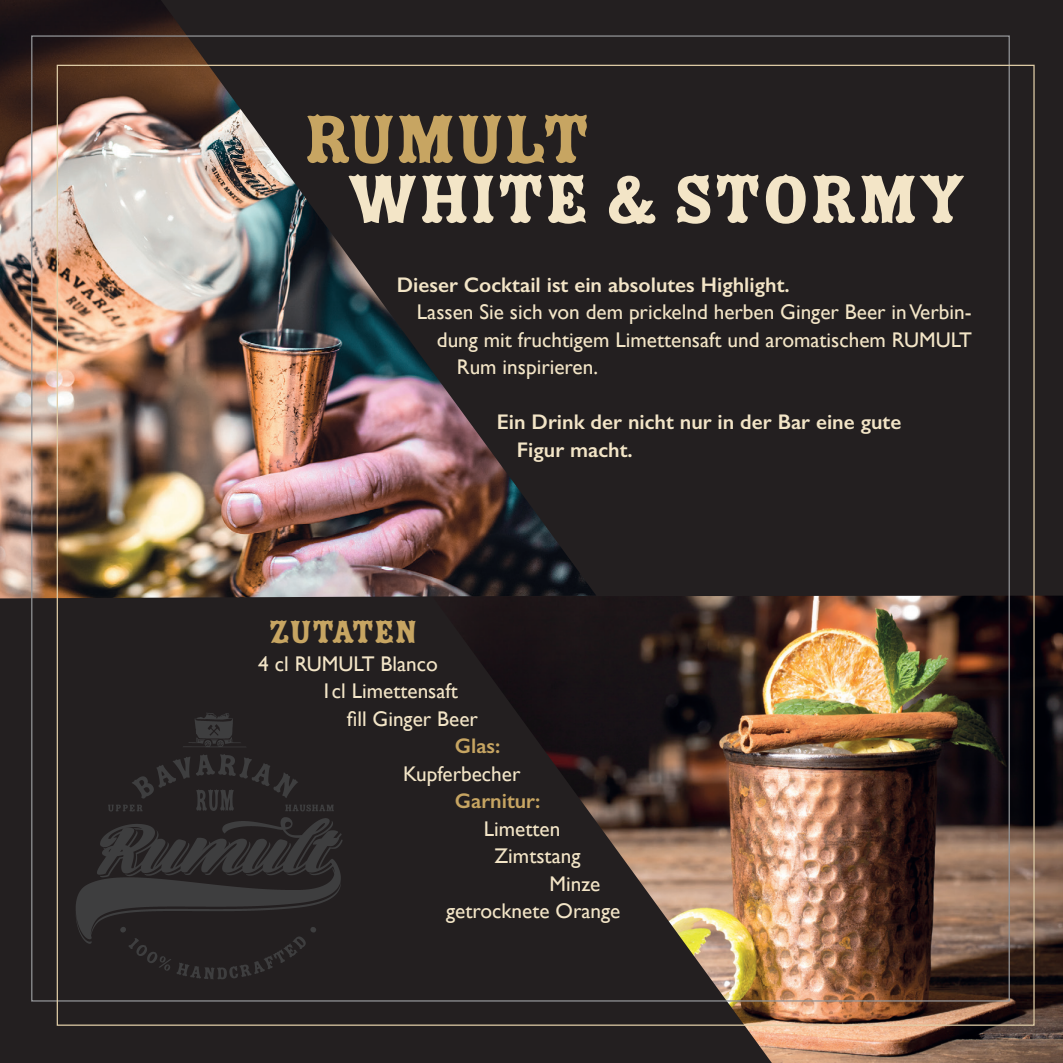
<style>
.page{position:relative;width:1063px;height:1063px;background:#231f20}
.page>*{position:absolute;margin:0;border:0;box-sizing:border-box;transform-origin:0 0}
.t1{font:75px "Zebrawood Fill";color:#f3e5c7}
.t2{font:75px "Zebrawood Fill";color:#c7a562}
.t3{font:35px "Zebrawood Fill";letter-spacing:-.015em;color:#c7a562}
.t4{font:21.25px "Gill Sans";color:#f3e5c7}
.t5{font:600 21.25px/27.5px "Gill Sans";color:#f3e5c7}
.t6{font:600 21.25px "Gill Sans";color:#c7a562}
</style>
<div class="page">
<img style="left:463px;top:596px;width:600px;height:467px">
<img style="left:0;top:0;width:596px;height:598px">
<img style="left:76px;top:713px;width:267px;height:266px">
<h1 class="t2" style="left:304px;top:100px;width:287px">RUMULT</h1>
<h1 class="t1" style="left:346px;top:160px;width:622px">WHITE &amp; STORMY</h1>
<p class="t5" style="left:397px;top:271px;width:394px">Dieser Cocktail ist ein absolutes Highlight.</p>
<p class="t4" style="left:417px;top:300px;width:556px">Lassen Sie sich von dem prickelnd herben Ginger Beer in Verbin-</p>
<p class="t4" style="left:437px;top:327px;width:537px">dung mit fruchtigem Limettensaft und aromatischem RUMULT</p>
<p class="t4" style="left:457px;top:355px;width:143px">Rum inspirieren.</p>
<p class="t5" style="left:517px;top:408px;width:386px;text-indent:-20px">Ein Drink der nicht nur in der Bar eine gute<br>Figur macht.</p>
<h2 class="t3" style="left:269px;top:614px;width:150px">ZUTATEN</h2>
<p class="t4" style="left:258px;top:651px;width:181px">4 cl RUMULT Blanco</p>
<p class="t4" style="left:321px;top:678px;width:138px">1cl Limettensaft</p>
<p class="t4" style="left:347px;top:706px;width:133px">fill Ginger Beer</p>
<p class="t6" style="left:455px;top:733px;width:47px">Glas:</p>
<p class="t4" style="left:403px;top:761px;width:119px">Kupferbecher</p>
<p class="t6" style="left:455px;top:788px;width:87px">Garnitur:</p>
<p class="t4" style="left:484px;top:816px;width:78px">Limetten</p>
<p class="t4" style="left:495px;top:843px;width:87px">Zimtstang</p>
<p class="t4" style="left:550px;top:871px;width:52px">Minze</p>
<p class="t4" style="left:446px;top:898px;width:176px">getrocknete Orange</p>
</div>
